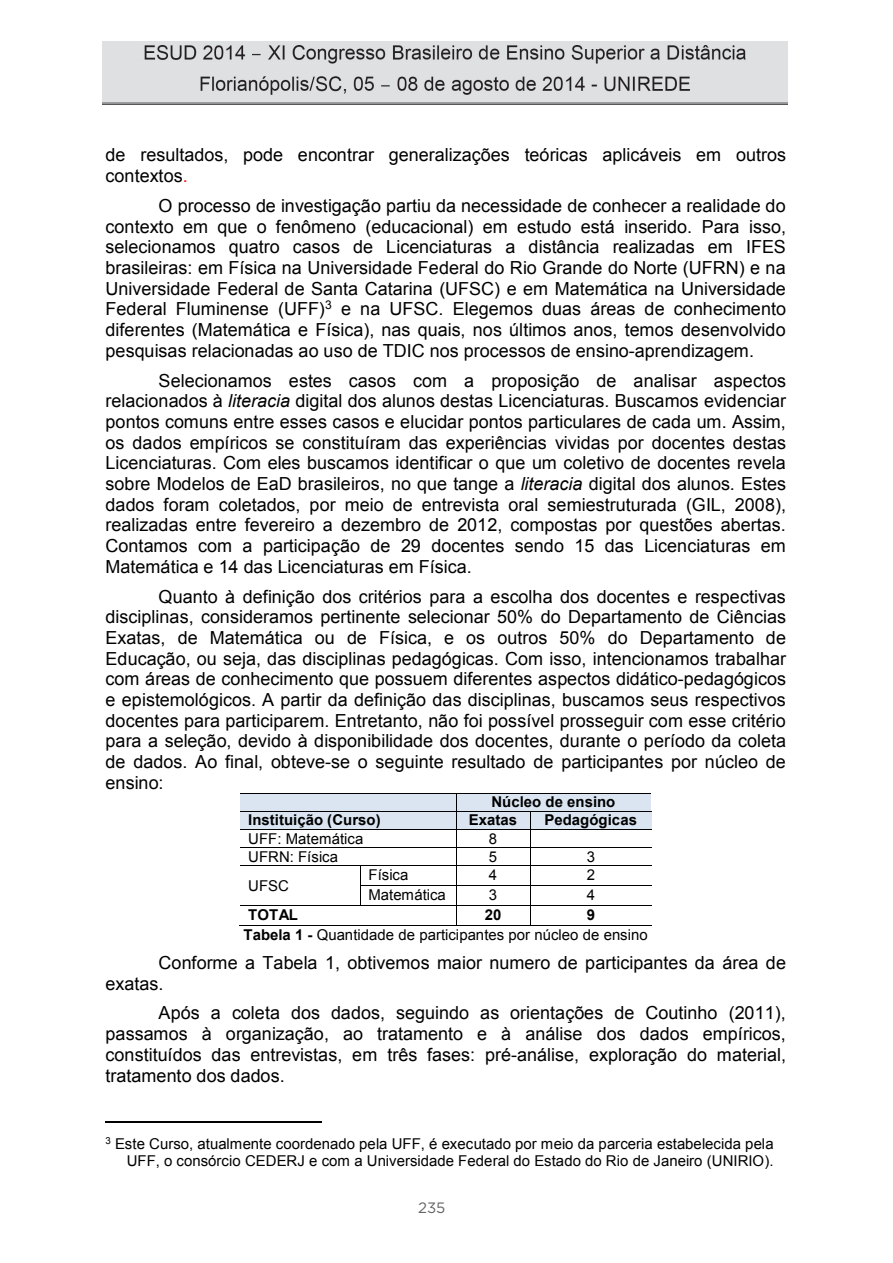
<style>
.page{position:relative;width:893px;height:1263px;background:#fff}
.page>*{position:absolute;margin:0;border:0;box-sizing:border-box;transform-origin:0 0}
.t1{font:18px/20.7px "Arial";letter-spacing:.005em;color:#000;text-align:justify}
.t2{font:15px/20px "Arial";color:#000}
.t3{font:700 15px "Arial";color:#000}
.t4{font:15px "Gotham";color:#636366}
.s1{color:#f00}
.s2{font-style:italic}
.s3{font-weight:700}
</style>
<div class="page">
<div style="left:240px;top:794px;width:216px;height:17px;background:#dbe5f1"></div>
<div style="left:456px;top:794px;width:195px;height:17px;background:#dbe5f1"></div>
<hr style="left:240px;top:793px;width:216px;height:1px;background:#000">
<hr style="left:457px;top:793px;width:194px;height:1px;background:#000">
<div style="left:240px;top:812px;width:216px;height:17px;background:#dbe5f1"></div>
<div style="left:456px;top:812px;width:74px;height:17px;background:#dbe5f1"></div>
<div style="left:531px;top:812px;width:120px;height:17px;background:#dbe5f1"></div>
<hr style="left:240px;top:811px;width:216px;height:1px;background:#000">
<hr style="left:457px;top:811px;width:73px;height:1px;background:#000">
<hr style="left:531px;top:811px;width:120px;height:1px;background:#000">
<hr style="left:240px;top:829px;width:216px;height:1px;background:#000">
<hr style="left:457px;top:829px;width:73px;height:1px;background:#000">
<hr style="left:531px;top:829px;width:120px;height:1px;background:#000">
<hr style="left:240px;top:847px;width:216px;height:1px;background:#000">
<hr style="left:457px;top:847px;width:73px;height:1px;background:#000">
<hr style="left:531px;top:847px;width:120px;height:1px;background:#000">
<hr style="left:240px;top:865px;width:120px;height:1px;background:#000">
<hr style="left:361px;top:865px;width:95px;height:1px;background:#000">
<hr style="left:457px;top:865px;width:73px;height:1px;background:#000">
<hr style="left:531px;top:865px;width:120px;height:1px;background:#000">
<hr style="left:361px;top:885px;width:95px;height:1px;background:#000">
<hr style="left:457px;top:885px;width:73px;height:1px;background:#000">
<hr style="left:531px;top:885px;width:120px;height:1px;background:#000">
<hr style="left:240px;top:905px;width:120px;height:1px;background:#000">
<svg style="left:360px;top:865px;width:1px;height:41px"></svg>
<hr style="left:361px;top:905px;width:95px;height:1px;background:#000">
<hr style="left:457px;top:905px;width:73px;height:1px;background:#000">
<hr style="left:531px;top:905px;width:120px;height:1px;background:#000">
<hr style="left:239px;top:925px;width:217px;height:1px;background:#000">
<svg style="left:456px;top:793px;width:1px;height:133px"></svg>
<hr style="left:457px;top:925px;width:73px;height:1px;background:#000">
<svg style="left:530px;top:811px;width:1px;height:115px"></svg>
<hr style="left:531px;top:925px;width:120px;height:1px;background:#000">
<hr style="left:106px;top:1121px;width:216px;height:1px;background:#000">
<img style="left:103px;top:41px;width:684px;height:64px">
<p class="t1" style="left:106px;top:145px;width:682px">de resultados, pode encontrar generalizações teóricas aplicáveis em outros contextos<span class="s1">.</span></p>
<p class="t1" style="left:106px;top:195px;width:682px;text-indent:53px">O processo de investigação partiu da necessidade de conhecer a realidade do contexto em que o fenômeno (educacional) em estudo está inserido. Para isso, selecionamos quatro casos de Licenciaturas a distância realizadas em IFES brasileiras: em Física na Universidade Federal do Rio Grande do Norte (UFRN) e na Universidade Federal de Santa Catarina (UFSC) e em Matemática na Universidade Federal Fluminense (UFF)<sup>3</sup> e na UFSC. Elegemos duas áreas de conhecimento diferentes (Matemática e Física), nas quais, nos últimos anos, temos desenvolvido pesquisas relacionadas ao uso de TDIC nos processos de ensino-aprendizagem.</p>
<p class="t1" style="left:106px;top:370px;width:682px;text-indent:53px">Selecionamos estes casos com a proposição de analisar aspectos relacionados à <span class="s2">literacia</span> digital dos alunos destas Licenciaturas. Buscamos evidenciar pontos comuns entre esses casos e elucidar pontos particulares de cada um. Assim, os dados empíricos se constituíram das experiências vividas por docentes destas Licenciaturas. Com eles buscamos identificar o que um coletivo de docentes revela sobre Modelos de EaD brasileiros, no que tange a <span class="s2">literacia</span> digital dos alunos. Estes dados foram coletados, por meio de entrevista oral semiestruturada (GIL, 2008), realizadas entre fevereiro a dezembro de 2012, compostas por questões abertas.<br>Contamos com a participação de 29 docentes sendo 15 das Licenciaturas em Matemática e 14 das Licenciaturas em Física.</p>
<p class="t1" style="left:106px;top:586px;width:682px;text-indent:53px">Quanto à definição dos critérios para a escolha dos docentes e respectivas disciplinas, consideramos pertinente selecionar 50% do Departamento de Ciências Exatas, de Matemática ou de Física, e os outros 50% do Departamento de Educação, ou seja, das disciplinas pedagógicas. Com isso, intencionamos trabalhar com áreas de conhecimento que possuem diferentes aspectos didático-pedagógicos e epistemológicos. A partir da definição das disciplinas, buscamos seus respectivos docentes para participarem. Entretanto, não foi possível prosseguir com esse critério para a seleção, devido à disponibilidade dos docentes, durante o período da coleta de dados. Ao final, obteve-se o seguinte resultado de participantes por núcleo de ensino:</p>
<p class="t3" style="left:491px;top:792px;width:125px">Núcleo de ensino</p>
<p class="t3" style="left:248px;top:810px;width:134px">Instituição (Curso)</p>
<p class="t3" style="left:469px;top:810px;width:50px">Exatas</p>
<p class="t3" style="left:545px;top:810px;width:94px">Pedagógicas</p>
<p class="t2" style="left:248px;top:828px;width:117px">UFF: Matemática</p>
<p class="t2" style="left:489px;top:828px;width:10px">8</p>
<p class="t2" style="left:248px;top:846px;width:91px">UFRN: Física</p>
<p class="t2" style="left:489px;top:846px;width:10px">5</p>
<p class="t2" style="left:587px;top:846px;width:10px">3</p>
<p class="t2" style="left:248px;top:876px;width:42px">UFSC</p>
<p class="t2" style="left:369px;top:864px;width:41px">Física</p>
<p class="t2" style="left:489px;top:864px;width:10px">4</p>
<p class="t2" style="left:587px;top:864px;width:10px">2</p>
<p class="t2" style="left:369px;top:885px;width:79px">Matemática</p>
<p class="t2" style="left:489px;top:885px;width:10px">3</p>
<p class="t2" style="left:587px;top:885px;width:10px">4</p>
<p class="t3" style="left:248px;top:905px;width:51px">TOTAL</p>
<p class="t3" style="left:485px;top:905px;width:18px">20</p>
<p class="t2" style="left:243px;top:905px;width:406px;text-indent:343px"><span class="s3">9<br>Tabela 1 -</span> Quantidade de participantes por núcleo de ensino</p>
<p class="t1" style="left:106px;top:952px;width:682px;text-indent:53px">Conforme a Tabela 1, obtivemos maior numero de participantes da área de exatas.</p>
<p class="t1" style="left:106px;top:1003px;width:682px;text-indent:53px">Após a coleta dos dados, seguindo as orientações de Coutinho (2011), passamos à organização, ao tratamento e à análise dos dados empíricos, constituídos das entrevistas, em três fases: pré-análise, exploração do material, tratamento dos dados.</p>
<p class="t2" style="left:106px;top:1135px;width:670px;line-height:17.2px;text-align:right"><sup>3</sup> Este Curso, atualmente coordenado pela UFF, é executado por meio da parceria estabelecida pela<br>UFF, o consórcio CEDERJ e com a Universidade Federal do Estado do Rio de Janeiro (UNIRIO).</p>
<p class="t4" style="left:418px;top:1198px;width:29px">235</p>
</div>
